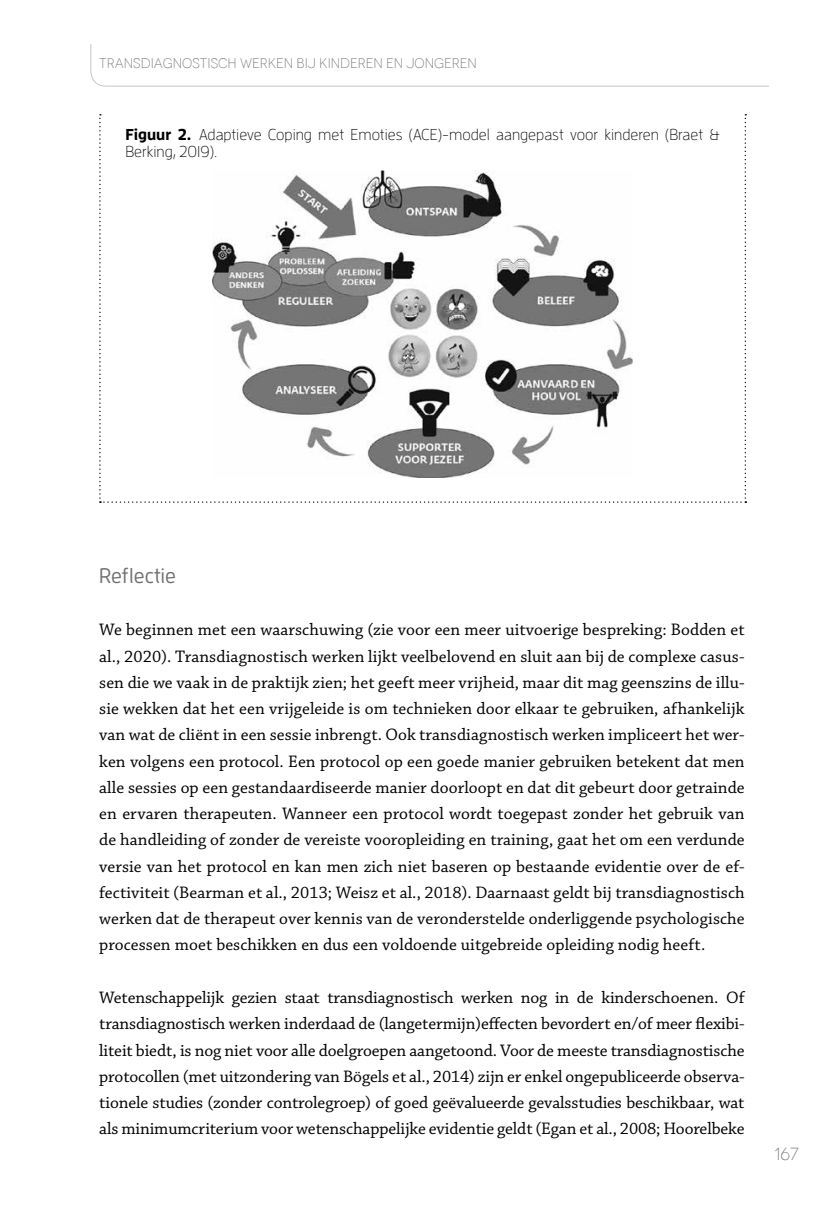
<style>
.page{position:relative;width:834px;height:1216px;background:#fff}
.page>*{position:absolute;margin:0;border:0;box-sizing:border-box;transform-origin:0 0}
.t1{font:500 21px "Enzo OT";color:#706f6f}
.t2{font:17.5px/26.2px "Chaparral Pro";color:#000;text-align:justify}
.t3{font:300 17.5px "Novecento";color:#706f6f}
.t4{font:300 15.75px/17.5px "Enzo OT";color:#000}
.t5{font:300 14px "Novecento";color:#706f6f}
.s1{font-weight:700}
</style>
<div class="page">
<svg style="left:90px;top:44px;width:679px;height:43px"></svg>
<svg style="left:99px;top:114px;width:647px;height:389px"></svg>
<img style="left:212px;top:170px;width:420px;height:307px">
<p class="t5" style="left:99px;top:55px;width:379px">TRANSDIAGNOSTISCH WERKEN BIJ KINDEREN EN JONGEREN</p>
<p class="t4" style="left:125px;top:125px;width:596px"><span class="s1">Figuur 2.</span> Adaptieve Coping met Emoties (ACE)-model aangepast voor kinderen (Braet &amp;<br>Berking, 2019).</p>
<p class="t1" style="left:99px;top:563px;width:78px">Reflectie</p>
<p class="t2" style="left:99px;top:617px;width:646px">We beginnen met een waarschuwing (zie voor een meer uitvoerige bespreking: Bodden et al., 2020). Transdiagnostisch werken lijkt veelbelovend en sluit aan bij de complexe casus&shy;sen die we vaak in de praktijk zien; het geeft meer vrijheid, maar dit mag geenszins de illu&shy;sie wekken dat het een vrijgeleide is om technieken door elkaar te gebruiken, afhankelijk van wat de cliënt in een sessie inbrengt. Ook transdiagnostisch werken impliceert het wer&shy;ken volgens een protocol. Een protocol op een goede manier gebruiken betekent dat men alle sessies op een gestandaardiseerde manier doorloopt en dat dit gebeurt door getrainde en ervaren therapeuten. Wanneer een protocol wordt toegepast zonder het gebruik van de handleiding of zonder de vereiste vooropleiding en training, gaat het om een verdunde versie van het protocol en kan men zich niet baseren op bestaande evidentie over de ef&shy;fectiviteit (Bearman et al., 2013; Weisz et al., 2018). Daarnaast geldt bij transdiagnostisch werken dat de therapeut over kennis van de veronderstelde onderliggende psychologische processen moet beschikken en dus een voldoende uitgebreide opleiding nodig heeft.</p>
<p class="t2" style="left:99px;top:984px;width:646px">Wetenschappelijk gezien staat transdiagnostisch werken nog in de kinderschoenen. Of transdiagnostisch werken inderdaad de (langetermijn)effecten bevordert en/of meer flexibi&shy;liteit biedt, is nog niet voor alle doelgroepen aangetoond. Voor de meeste transdiagnostische protocollen (met uitzondering van Bögels et al., 2014) zijn er enkel ongepubliceerde observa&shy;tionele studies (zonder controlegroep) of goed geëvalueerde gevalsstudies beschikbaar, wat als minimumcriterium voor wetenschappelijke evidentie geldt (Egan et al., 2008; Hoorelbeke</p>
<p class="t3" style="left:774px;top:1143px;width:26px">167</p>
</div>
